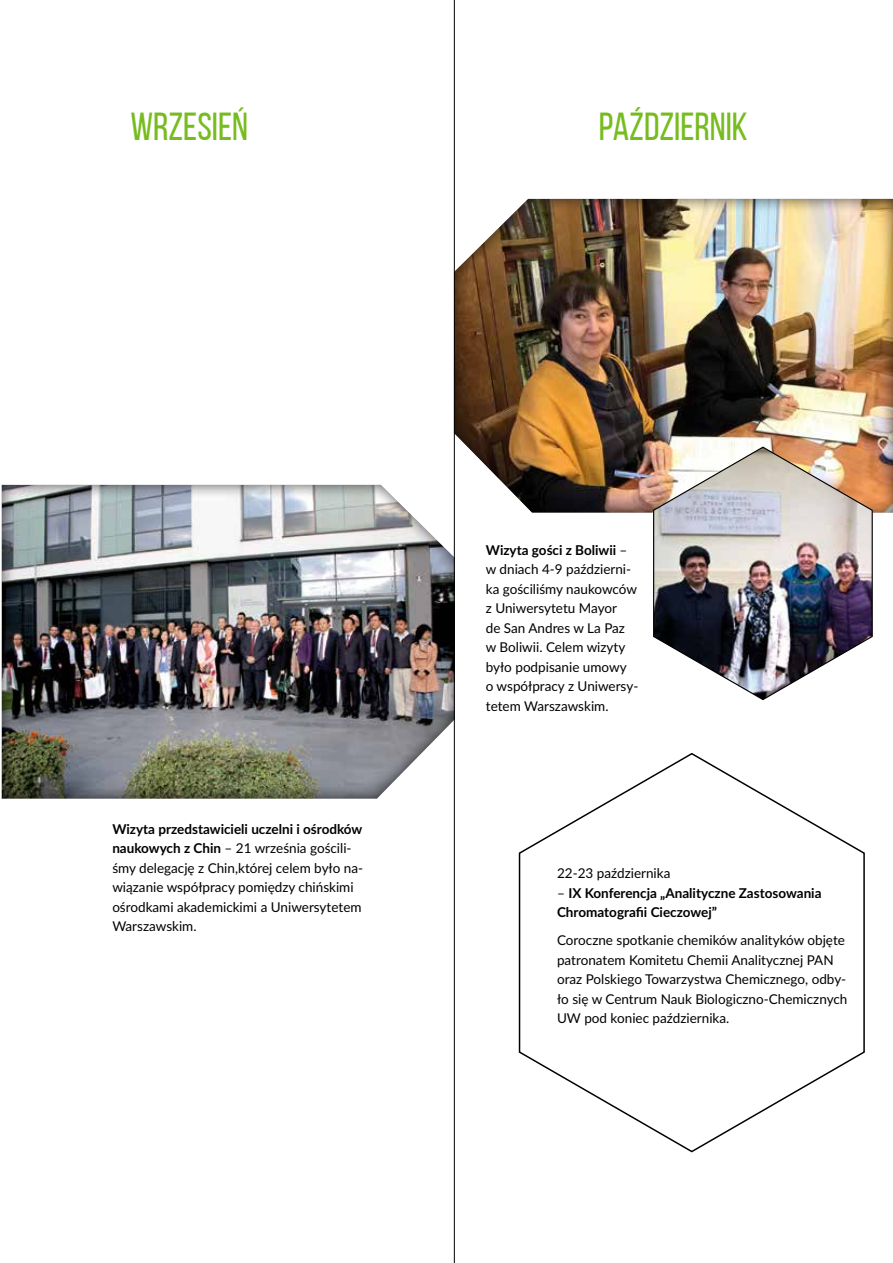
<style>
.page{position:relative;width:893px;height:1263px;background:#fff}
.page>*{position:absolute;margin:0;border:0;box-sizing:border-box;transform-origin:0 0}
.t1{font:39px "Bebas Neue";color:#77bc1f}
.t2{font:13.5px/19.5px "Lato";color:#000}
.t3{font:700 13.5px/19.5px "Lato";color:#000}
.s1{font-weight:700}
.s2{font-weight:400}
</style>
<div class="page">
<svg style="left:518px;top:752px;width:347px;height:401px"></svg>
<div style="left:452px;top:197px;width:441px;height:318px;background:#000;opacity:.75"></div>
<div style="left:0;top:483px;width:457px;height:318px;background:#000;opacity:.75"></div>
<img style="left:652px;top:446px;width:221px;height:255px">
<hr style="left:454px;top:0;width:1px;height:1263px;background:#000">
<h1 class="t1" style="left:130px;top:106px;width:119px">WRzESIEŃ</h1>
<h1 class="t1" style="left:599px;top:106px;width:151px">PAŹDZIERNIK</h1>
<p class="t2" style="left:112px;top:819px;width:252px"><span class="s1">Wizyta przedstawicieli uczelni i ośrodków naukowych z Chin</span> – 21 września gościli&shy;śmy delegację z Chin,której celem było na&shy;wiązanie współpracy pomiędzy chińskimi ośrodkami akademickimi a Uniwersytetem Warszawskim.</p>
<p class="t2" style="left:486px;top:540px;width:154px"><span class="s1">Wizyta gości z Boliwii</span> – w dniach 4-9 październi&shy;ka gościliśmy naukowców z Uniwersytetu Mayor<br>de San Andres w La Paz w Boliwii. Celem wizyty było podpisanie umowy<br>o współpracy z Uniwersy&shy;tetem Warszawskim.</p>
<p class="t2" style="left:557px;top:863px;width:115px">22-23 października</p>
<p class="t3" style="left:557px;top:882px;width:266px"><span class="s2">–</span> IX Konferencja „Analityczne Zastosowania<br>Chromatografii Cieczowej”</p>
<p class="t2" style="left:557px;top:930px;width:292px">Coroczne spotkanie chemików analityków objęte patronatem Komitetu Chemii Analitycznej PAN oraz Polskiego Towarzystwa Chemicznego, odby&shy;ło się w Centrum Nauk Biologiczno-Chemicznych UW pod koniec października.</p>
</div>
